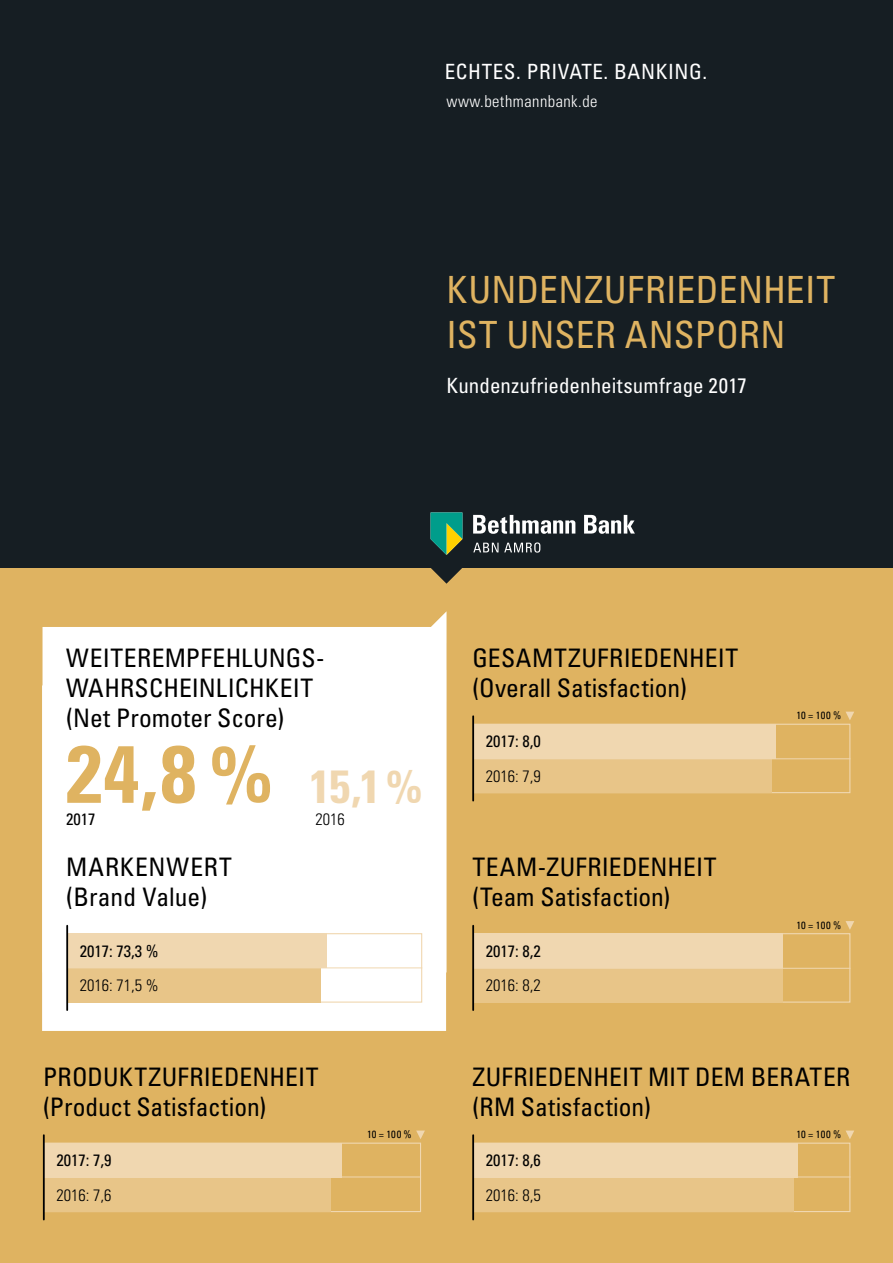
<style>
.page{position:relative;width:893px;height:1263px;background:#fff}
.page>*{position:absolute;margin:0;border:0;box-sizing:border-box;transform-origin:0 0}
.t1{font:700 condensed 81px "Univers LT Std";color:#dfb361}
.t2{font:condensed 37.5px/45px "Univers LT Std";letter-spacing:.01em;color:#dfb361}
.t3{font:condensed 25.5px/30px "Univers LT Std";letter-spacing:.01em;color:#000}
.t4{font:condensed 21px "Univers LT Std";letter-spacing:.015em;color:#fff}
.t5{font:300 condensed 16.5px "Univers LT Std";color:#000}
.t6{font:condensed 16.5px "Univers LT Std";color:#000}
.t7{font:300 condensed 16.5px "Univers LT Std";letter-spacing:.03em;color:#fff}
.t8{font:condensed 10.5px "Univers LT Std";letter-spacing:.015em;color:#000}
.s1{font-size:46.5px;color:#f0d7b0}
</style>
<div class="page">
<div style="left:0;top:552px;width:893px;height:711px;background:#dfb361"></div>
<div style="left:0;top:0;width:893px;height:568px;background:#161e23"></div>
<svg style="left:43px;top:611px;width:404px;height:361px;fill:#fff"></svg>
<div style="left:42px;top:670px;width:404px;height:361px;background:#fff"></div>
<svg style="left:473px;top:543px;width:25px;height:9px"></svg>
<svg style="left:504px;top:542px;width:36px;height:11px"></svg>
<svg style="left:431px;top:512px;width:31px;height:72px"></svg>
<svg style="left:473px;top:515px;width:102px;height:19px"></svg>
<svg style="left:584px;top:515px;width:51px;height:19px"></svg>
<svg style="left:846px;top:712px;width:8px;height:8px"></svg>
<div style="left:474px;top:758px;width:297px;height:35px;background:#e8c588"></div>
<div style="left:474px;top:724px;width:301px;height:34px;background:#f0d7b0"></div>
<div style="left:68px;top:933px;width:354px;height:70px;border:1px solid #f0d7b0"></div>
<div style="left:68px;top:968px;width:253px;height:34px;background:#e8c588"></div>
<div style="left:68px;top:933px;width:259px;height:35px;background:#f0d7b0"></div>
<svg style="left:845px;top:921px;width:9px;height:9px"></svg>
<div style="left:474px;top:933px;width:376px;height:70px;border:1px solid #f0d7b0"></div>
<div style="left:474px;top:968px;width:308px;height:34px;background:#e8c588"></div>
<div style="left:474px;top:933px;width:308px;height:35px;background:#f0d7b0"></div>
<svg style="left:845px;top:1130px;width:9px;height:9px"></svg>
<div style="left:474px;top:1142px;width:376px;height:70px;border:1px solid #f0d7b0"></div>
<div style="left:474px;top:1177px;width:320px;height:35px;background:#e8c588"></div>
<div style="left:474px;top:1143px;width:324px;height:34px;background:#f0d7b0"></div>
<svg style="left:416px;top:1130px;width:9px;height:9px"></svg>
<div style="left:45px;top:1142px;width:376px;height:70px;border:1px solid #f0d7b0"></div>
<div style="left:45px;top:1177px;width:286px;height:35px;background:#e8c588"></div>
<div style="left:45px;top:1143px;width:297px;height:34px;background:#f0d7b0"></div>
<hr style="left:68px;top:967px;width:354px;height:1px;background:#f0d7b0">
<hr style="left:45px;top:1176px;width:376px;height:1px;background:#f0d7b0">
<hr style="left:474px;top:1176px;width:376px;height:1px;background:#f0d7b0">
<hr style="left:474px;top:968px;width:376px;height:1px;background:#f0d7b0">
<hr style="left:474px;top:758px;width:376px;height:1px;background:#f0d7b0">
<hr style="left:66px;top:926px;width:2px;height:84px;background:#000">
<hr style="left:43px;top:1135px;width:2px;height:84px;background:#000">
<hr style="left:472px;top:1135px;width:2px;height:84px;background:#000">
<hr style="left:472px;top:926px;width:2px;height:84px;background:#000">
<hr style="left:472px;top:716px;width:2px;height:85px;background:#000">
<p class="t4" style="left:445px;top:58px;width:264px">ECHTES. PRIVATE. BANKING.</p>
<p class="t7" style="left:446px;top:92px;width:153px">www.bethmannbank.de</p>
<h2 class="t2" style="left:446px;top:267px;width:390px">KUNDENZUFRIEDENHEIT<br>IST UNSER ANSPORN</h2>
<p class="t4" style="left:446px;top:373px;width:302px">Kundenzufriedenheitsumfrage 2017</p>
<p class="t3" style="left:66px;top:642px;width:260px">WEITEREMPFEHLUNGS-<br>WAHRSCHEINLICHKEIT (Net Promoter Score)</p>
<p class="t3" style="left:472px;top:642px;width:267px">GESAMTZUFRIEDENHEIT (Overall Satisfaction)</p>
<p class="t8" style="left:796px;top:709px;width:46px">10 = 100 %</p>
<h1 class="t1" style="left:66px;top:724px;width:357px">24,8 % <span class="s1">15,1%</span></h1>
<p class="t6" style="left:66px;top:808px;width:31px">2017</p>
<p class="t5" style="left:315px;top:809px;width:31px">2016</p>
<p class="t6" style="left:486px;top:731px;width:56px">2017: 8,0</p>
<p class="t5" style="left:486px;top:766px;width:56px">2016: 7,9</p>
<p class="t3" style="left:66px;top:852px;width:167px">MARKENWERT (Brand Value)</p>
<p class="t3" style="left:472px;top:852px;width:246px">TEAM-ZUFRIEDENHEIT (Team Satisfaction)</p>
<p class="t8" style="left:796px;top:918px;width:46px">10 = 100 %</p>
<p class="t6" style="left:80px;top:940px;width:80px">2017: 73,3 %</p>
<p class="t6" style="left:486px;top:940px;width:56px">2017: 8,2</p>
<p class="t5" style="left:80px;top:975px;width:80px">2016: 71,5 %</p>
<p class="t5" style="left:486px;top:975px;width:56px">2016: 8,2</p>
<p class="t3" style="left:43px;top:1061px;width:277px">PRODUKTZUFRIEDENHEIT (Product Satisfaction)</p>
<p class="t8" style="left:367px;top:1128px;width:46px">10 = 100 %</p>
<p class="t3" style="left:472px;top:1061px;width:379px">ZUFRIEDENHEIT MIT DEM BERATER (RM Satisfaction)</p>
<p class="t8" style="left:796px;top:1128px;width:46px">10 = 100 %</p>
<p class="t6" style="left:57px;top:1150px;width:56px">2017: 7,9</p>
<p class="t6" style="left:486px;top:1150px;width:56px">2017: 8,6</p>
<p class="t5" style="left:57px;top:1185px;width:56px">2016: 7,6</p>
<p class="t5" style="left:486px;top:1185px;width:56px">2016: 8,5</p>
</div>
